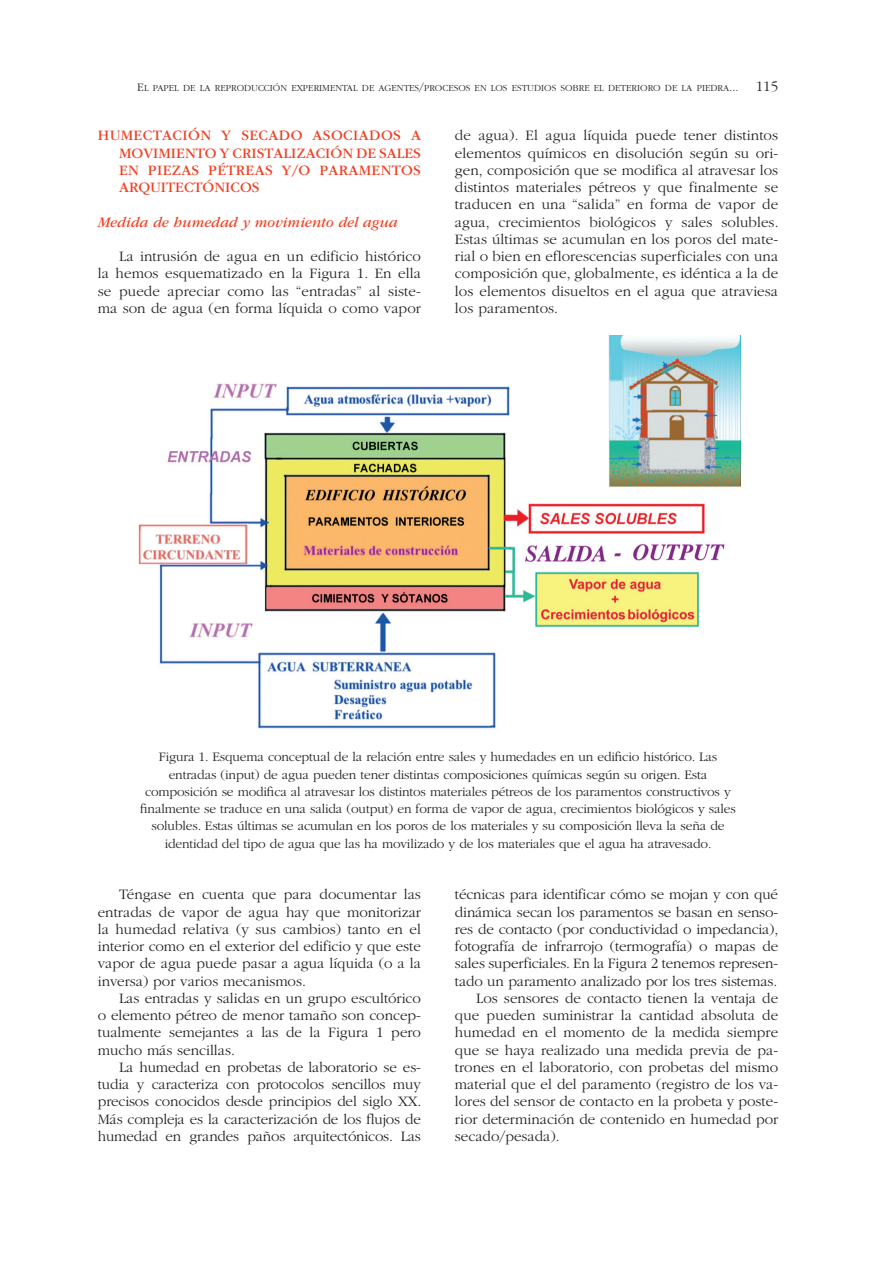
<style>
.page{position:relative;width:876px;height:1263px;background:#fff}
.page>*{position:absolute;margin:0;border:0;box-sizing:border-box;transform-origin:0 0}
.t1{font:300 15px/17.2px "ITC Garamond Std";color:#231f20;text-align:justify}
.t2{font:15px/17.2px "ITC Garamond Std Bk SC800";letter-spacing:.02em;color:#ef3e22;text-align:justify}
.t3{font:italic 15px "ITC Garamond Std";color:#ef3e22}
.t4{font:300 13.5px/17.2px "ITC Garamond Std";letter-spacing:-.01em;color:#231f20;text-align:center}
.t5{font:9.6px "ITC Garamond Std Lt SC800";color:#231f20}
.s1{font-size:12px}
.s2{font-family:"ITC Garamond Std";font-weight:300;font-size:15px}
</style>
<div class="page">
<img style="left:138px;top:336px;width:602px;height:393px">
<p class="t5" style="left:137px;top:82px;width:642px"><span class="s1">E</span>L PAPEL DE LA REPRODUCCIÓN EXPERIMENTAL DE AGENTES<span class="s1">/</span>PROCESOS EN LOS ESTUDIOS SOBRE EL DETERIORO DE LA PIEDRA<span class="s1">...</span> <span class="s2">115</span></p>
<p class="t2" style="left:119px;top:126px;width:303px;text-indent:-21px">HUMECTACIÓN Y SECADO ASOCIADOS A MOVIMIENTO Y CRISTALIZACIÓN DE SALES EN PIEZAS PÉTREAS Y/O PARAMENTOS ARQUITECTÓNICOS</p>
<p class="t3" style="left:98px;top:216px;width:301px">Medida de humedad y movimiento del agua</p>
<p class="t1" style="left:98px;top:249px;width:325px;text-indent:21px">La intrusión de agua en un edificio histórico la hemos esquematizado en la Figura 1. En ella se puede apreciar como las “entradas” al siste&shy;ma son de agua (en forma líquida o como vapor</p>
<p class="t1" style="left:455px;top:128px;width:325px">de agua). El agua líquida puede tener distintos elementos químicos en disolución según su ori&shy;gen, composición que se modifica al atravesar los distintos materiales pétreos y que finalmente se traducen en una “salida” en forma de vapor de agua, crecimientos biológicos y sales solubles.<br>Estas últimas se acumulan en los poros del mate&shy;rial o bien en eflorescencias superficiales con una composición que, globalmente, es idéntica a la de los elementos disueltos en el agua que atraviesa los paramentos.</p>
<p class="t4" style="left:140px;top:749px;width:597px">Figura 1. Esquema conceptual de la relación entre sales y humedades en un edificio histórico. Las entradas (input) de agua pueden tener distintas composiciones químicas según su origen. Esta composición se modifica al atravesar los distintos materiales pétreos de los paramentos constructivos y finalmente se traduce en una salida (output) en forma de vapor de agua, crecimientos biológicos y sales solubles. Estas últimas se acumulan en los poros de los materiales y su composición lleva la seña de identidad del tipo de agua que las ha movilizado y de los materiales que el agua ha atravesado.</p>
<p class="t1" style="left:98px;top:887px;width:325px;text-indent:21px">Téngase en cuenta que para documentar las entradas de vapor de agua hay que monitorizar la humedad relativa (y sus cambios) tanto en el interior como en el exterior del edificio y que este vapor de agua puede pasar a agua líquida (o a la inversa) por varios mecanismos.</p>
<p class="t1" style="left:98px;top:991px;width:325px;text-indent:21px">Las entradas y salidas en un grupo escultórico o elemento pétreo de menor tamaño son concep&shy;tualmente semejantes a las de la Figura 1 pero mucho más sencillas.</p>
<p class="t1" style="left:98px;top:1060px;width:325px;text-indent:21px">La humedad en probetas de laboratorio se es&shy;tudia y caracteriza con protocolos sencillos muy precisos conocidos desde principios del siglo XX.<br>Más compleja es la caracterización de los flujos de humedad en grandes paños arquitectónicos. Las</p>
<p class="t1" style="left:455px;top:887px;width:325px">técnicas para identificar cómo se mojan y con qué</p>
<p class="t1" style="left:455px;top:904px;width:325px">dinámica secan los paramentos se basan en senso-</p>
<p class="t1" style="left:455px;top:922px;width:325px">res de contacto (por conductividad o impedancia),</p>
<p class="t1" style="left:455px;top:939px;width:325px">fotografía de infrarrojo (termografía) o mapas de</p>
<p class="t1" style="left:455px;top:956px;width:325px">sales superficiales. En la Figura 2 tenemos represen-</p>
<p class="t1" style="left:455px;top:973px;width:324px">tado un paramento analizado por los tres sistemas.</p>
<p class="t1" style="left:476px;top:991px;width:303px">Los sensores de contacto tienen la ventaja de</p>
<p class="t1" style="left:455px;top:1008px;width:325px">que pueden suministrar la cantidad absoluta de</p>
<p class="t1" style="left:455px;top:1025px;width:325px">humedad en el momento de la medida siempre</p>
<p class="t1" style="left:455px;top:1042px;width:325px">que se haya realizado una medida previa de pa-</p>
<p class="t1" style="left:455px;top:1060px;width:325px">trones en el laboratorio, con probetas del mismo</p>
<p class="t1" style="left:455px;top:1077px;width:325px">material que el del paramento (registro de los va-</p>
<p class="t1" style="left:455px;top:1094px;width:325px">lores del sensor de contacto en la probeta y poste-</p>
<p class="t1" style="left:455px;top:1111px;width:325px">rior determinación de contenido en humedad por</p>
<p class="t1" style="left:455px;top:1129px;width:106px">secado/pesada).</p>
</div>
